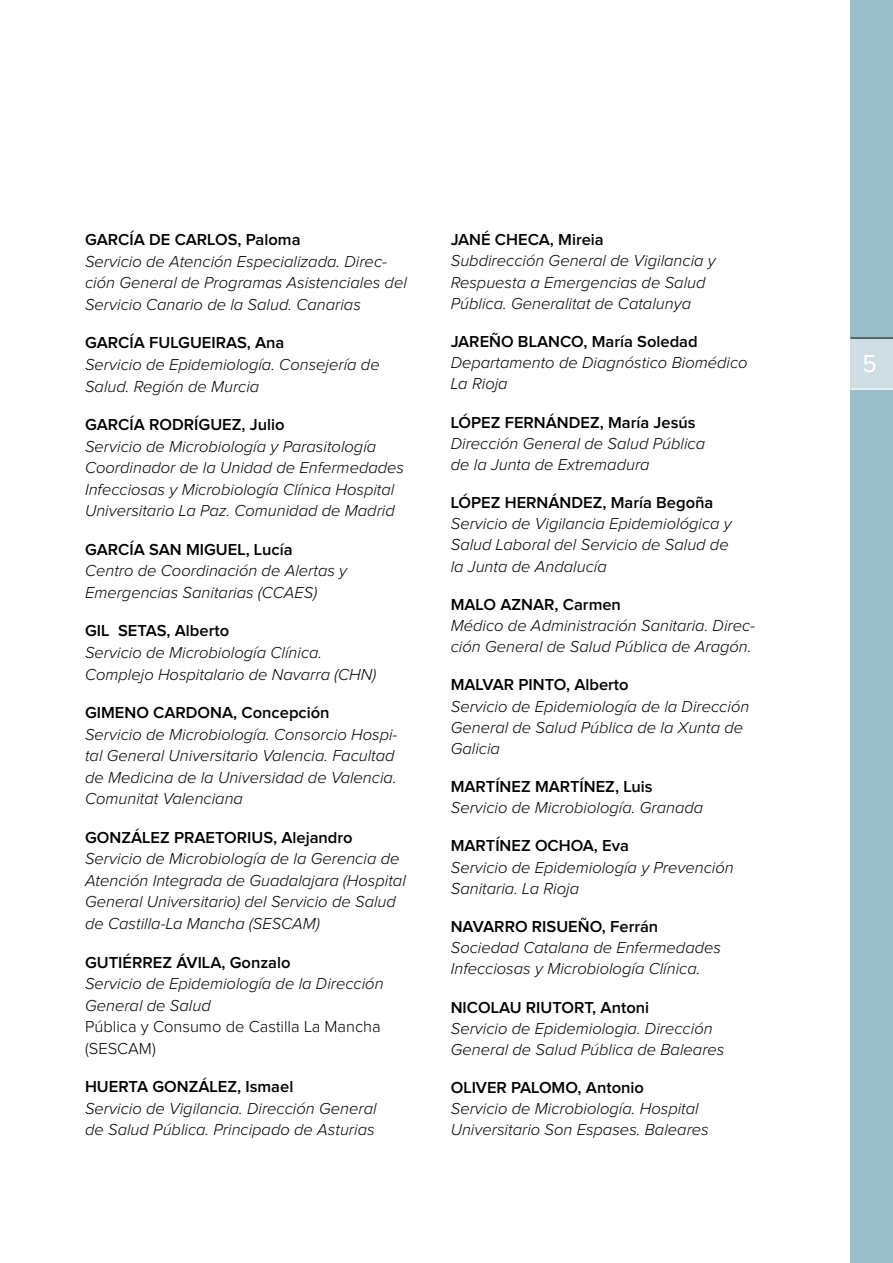
<style>
.page{position:relative;width:893px;height:1263px;background:#fff}
.page>*{position:absolute;margin:0;border:0;box-sizing:border-box;transform-origin:0 0}
.t1{font:25.5px "Proxima Nova";color:#fff;scale:.95 1}
.AUTORES_CENTRO{font:italic 300 16.5px/21.6px "Proxima Nova";color:#000}
.AUTORES{font:600 16.5px "Proxima Nova";color:#000}
.s1{font-style:normal}
</style>
<div class="page">
<div style="left:850px;top:0;width:43px;height:1263px;background:#9abec8"></div>
<div style="left:850px;top:338px;width:43px;height:51px;background:#cfdee3"></div>
<hr style="left:850px;top:338px;width:43px;height:1px;background:#000">
<hr style="left:850px;top:389px;width:43px;height:1px;background:#fff">
<p class="AUTORES" style="left:85px;top:232px;width:217px">GARCÍA DE CARLOS, Paloma</p>
<p class="AUTORES_CENTRO" style="left:85px;top:251px;width:323px">Servicio de Atención Especializada. Direc&shy;ción General de Programas Asistenciales del<br>Servicio Canario de la Salud. Canarias</p>
<p class="AUTORES" style="left:85px;top:335px;width:201px">GARCÍA FULGUEIRAS, Ana</p>
<p class="AUTORES_CENTRO" style="left:85px;top:354px;width:296px">Servicio de Epidemiología. Consejería de<br>Salud. Región de Murcia</p>
<p class="AUTORES" style="left:85px;top:417px;width:201px">GARCÍA RODRÍGUEZ, Julio</p>
<p class="AUTORES_CENTRO" style="left:85px;top:436px;width:321px">Servicio de Microbiología y Parasitología Coordinador de la Unidad de Enfermedades Infecciosas y Microbiología Clínica Hospital Universitario La Paz. Comunidad de Madrid</p>
<p class="AUTORES" style="left:85px;top:542px;width:209px">GARCÍA SAN MIGUEL, Lucía</p>
<p class="AUTORES_CENTRO" style="left:85px;top:561px;width:264px">Centro de Coordinación de Alertas y<br>Emergencias Sanitarias (CCAES)</p>
<p class="AUTORES" style="left:85px;top:623px;width:146px">GIL SETAS, Alberto</p>
<p class="AUTORES_CENTRO" style="left:85px;top:642px;width:293px">Servicio de Microbiología Clínica.<br>Complejo Hospitalario de Navarra (CHN)</p>
<p class="AUTORES" style="left:85px;top:705px;width:246px">GIMENO CARDONA, Concepción</p>
<p class="AUTORES_CENTRO" style="left:85px;top:724px;width:314px">Servicio de Microbiología. Consorcio Hospi&shy;tal General Universitario Valencia. Facultad de Medicina de la Universidad de Valencia.<br>Comunitat Valenciana</p>
<p class="AUTORES" style="left:85px;top:830px;width:269px">GONZÁLEZ PRAETORIUS, Alejandro</p>
<p class="AUTORES_CENTRO" style="left:85px;top:849px;width:322px">Servicio de Microbiología de la Gerencia de Atención Integrada de Guadalajara (Hospital General Universitario) del Servicio de Salud de Castilla-La Mancha (SESCAM)</p>
<p class="AUTORES" style="left:85px;top:954px;width:207px">GUTIÉRREZ ÁVILA, Gonzalo</p>
<p class="AUTORES_CENTRO" style="left:85px;top:973px;width:300px">Servicio de Epidemiología de la Dirección<br>General de Salud<br><span class="s1">Pública y Consumo de Castilla La Mancha (SESCAM)</span></p>
<p class="AUTORES" style="left:85px;top:1079px;width:210px">HUERTA GONZÁLEZ, Ismael</p>
<p class="AUTORES_CENTRO" style="left:85px;top:1098px;width:293px">Servicio de Vigilancia. Dirección General de Salud Pública. Principado de Asturias</p>
<p class="AUTORES" style="left:451px;top:232px;width:155px">JANÉ CHECA, Mireia</p>
<p class="AUTORES_CENTRO" style="left:451px;top:251px;width:267px;line-height:21.1px">Subdirección General de Vigilancia y<br>Respuesta a Emergencias de Salud<br>Pública. Generalitat de Catalunya</p>
<p class="AUTORES" style="left:451px;top:334px;width:248px">JAREÑO BLANCO, María Soledad</p>
<p class="AUTORES_CENTRO" style="left:451px;top:353px;width:298px;line-height:21.1px">Departamento de Diagnóstico Biomédico<br>La Rioja</p>
<p class="AUTORES" style="left:451px;top:414px;width:246px">LÓPEZ FERNÁNDEZ, María Jesús</p>
<p class="AUTORES_CENTRO" style="left:451px;top:433px;width:256px;line-height:21.1px">Dirección General de Salud Pública de la Junta de Extremadura</p>
<p class="AUTORES" style="left:451px;top:495px;width:264px">LÓPEZ HERNÁNDEZ, María Begoña</p>
<p class="AUTORES_CENTRO" style="left:451px;top:514px;width:283px;line-height:21.1px">Servicio de Vigilancia Epidemiológica y<br>Salud Laboral del Servicio de Salud de la Junta de Andalucía</p>
<p class="AUTORES" style="left:451px;top:597px;width:172px">MALO AZNAR, Carmen</p>
<p class="AUTORES_CENTRO" style="left:451px;top:616px;width:306px;line-height:21.1px">Médico de Administración Sanitaria. Direc&shy;ción General de Salud Pública de Aragón.</p>
<p class="AUTORES" style="left:451px;top:677px;width:179px">MALVAR PINTO, Alberto</p>
<p class="AUTORES_CENTRO" style="left:451px;top:696px;width:300px;line-height:21.1px">Servicio de Epidemiología de la Dirección<br>General de Salud Pública de la Xunta de<br>Galicia</p>
<p class="AUTORES" style="left:451px;top:779px;width:203px">MARTÍNEZ MARTÍNEZ, Luis</p>
<p class="AUTORES_CENTRO" style="left:451px;top:798px;width:254px">Servicio de Microbiología. Granada</p>
<p class="AUTORES" style="left:451px;top:838px;width:180px">MARTÍNEZ OCHOA, Eva</p>
<p class="AUTORES_CENTRO" style="left:451px;top:857px;width:285px;line-height:21.1px">Servicio de Epidemiología y Prevención<br>Sanitaria. La Rioja</p>
<p class="AUTORES" style="left:451px;top:919px;width:209px">NAVARRO RISUEÑO, Ferrán</p>
<p class="AUTORES_CENTRO" style="left:451px;top:938px;width:272px;line-height:21.1px">Sociedad Catalana de Enfermedades<br>Infecciosas y Microbiología Clínica.</p>
<p class="AUTORES" style="left:451px;top:999px;width:200px">NICOLAU RIUTORT, Antoni</p>
<p class="AUTORES_CENTRO" style="left:451px;top:1018px;width:275px;line-height:21.1px">Servicio de Epidemiologia. Dirección<br>General de Salud Pública de Baleares</p>
<p class="AUTORES" style="left:451px;top:1080px;width:195px">OLIVER PALOMO, Antonio</p>
<p class="AUTORES_CENTRO" style="left:451px;top:1099px;width:260px;line-height:21.1px">Servicio de Microbiología. Hospital<br>Universitario Son Espases. Baleares</p>
<h1 class="t1" style="left:862px;top:352px;width:17px">5</h1>
</div>
